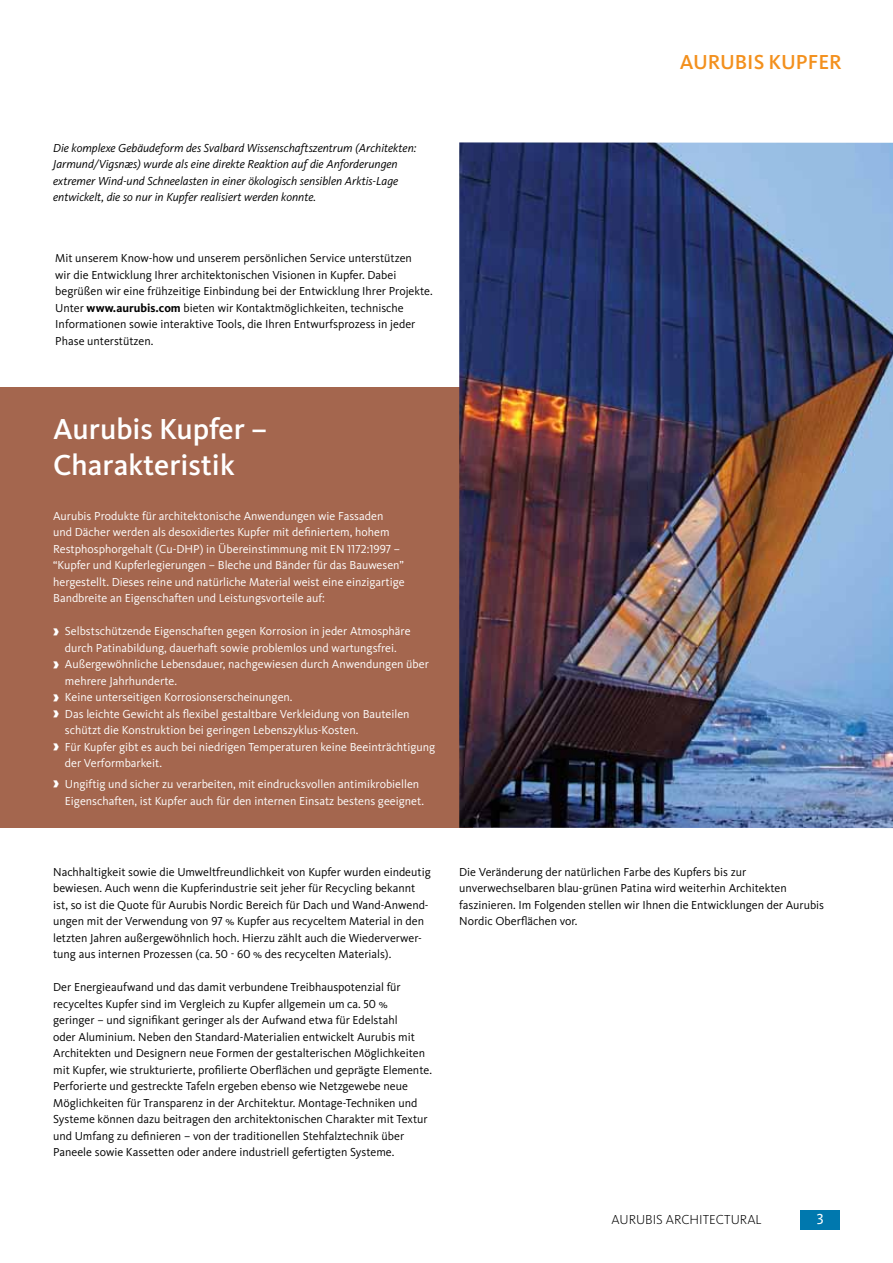
<style>
.page{position:relative;width:893px;height:1263px;background:#fff}
.page>*{position:absolute;margin:0;border:0;box-sizing:border-box;transform-origin:0 0}
.t1{font:500 30px/36px "Kievit Pro";color:#fff}
.t2{font:500 21px "Kievit Pro";color:#f3901d}
.t3{font:15px "Kievit Pro";color:#fff}
.t4{font:300 13.5px "Kievit Pro";color:#000}
.t5{font:12px/16.5px "Kievit Pro";color:#000}
.t6{font:12px/16.5px "Kievit Pro";color:#fff}
.t7{font:italic 12px/16.5px "Kievit Pro";color:#000}
.s1{font-weight:700}
.s2{font-weight:900;font-size:18px}
</style>
<div class="page">
<div style="left:0;top:387px;width:472px;height:441px;background:#a4664e"></div>
<img style="left:459px;top:142px;width:434px;height:686px">
<div style="left:801px;top:1210px;width:39px;height:19px;background:#0078ae"></div>
<h2 class="t2" style="left:680px;top:50px;width:164px">AURUBIS ku pfER</h2>
<p class="t7" style="left:53px;top:139px;width:365px">Die komplexe Gebäudeform des Svalbard Wissenschaftszentrum (Architekten:<br>Jarmund/Vigsnæs) wurde als eine direkte Reaktion auf die Anforderungen extremer Wind-und Schneelasten in einer ökologisch sensiblen Arktis-Lage entwickelt, die so nur in Kupfer realisiert werden konnte.</p>
<p class="t5" style="left:55px;top:250px;width:379px">Mit unserem Know-how und unserem persönlichen Service unterstützen<br>wir die Entwicklung Ihrer architektonischen Visionen in Kupfer. Dabei begrüßen wir eine frühzeitige Einbindung bei der Entwicklung Ihrer Projekte.<br>Unter <span class="s1">www.aurubis.com</span> bieten wir Kontaktmöglichkeiten, technische Informationen sowie interaktive Tools, die Ihren Entwurfsprozess in jeder Phase unterstützen.</p>
<h1 class="t1" style="left:53px;top:411px;width:216px">Aurubis Kupfer –<br>Charakteristik</h1>
<p class="t6" style="left:53px;top:507px;width:353px">Aurubis Produkte für architektonische Anwendungen wie Fassaden und Dächer werden als desoxidiertes Kupfer mit definiertem, hohem Restphosphorgehalt (Cu-DHP) in Übereinstimmung mit EN 1172:1997 – “Kupfer und Kupferlegierungen – Bleche und Bänder für das Bauwesen” hergestellt. Dieses reine und natürliche Material weist eine einzigartige Bandbreite an Eigenschaften und Leistungsvorteile auf:</p>
<p class="t6" style="left:53px;top:623px;width:359px"><span class="s2">›</span> Selbstschützende Eigenschaften gegen Korrosion in jeder Atmosphäre</p>
<p class="t6" style="left:65px;top:639px;width:333px">durch Patinabildung, dauerhaft sowie problemlos und wartungsfrei.</p>
<p class="t6" style="left:53px;top:656px;width:377px"><span class="s2">›</span> Außergewöhnliche Lebensdauer, nachgewiesen durch Anwendungen über</p>
<p class="t6" style="left:65px;top:672px;width:113px">mehrere Jahrhunderte.</p>
<p class="t6" style="left:53px;top:689px;width:241px"><span class="s2">›</span> Keine unterseitigen Korrosionserscheinungen.</p>
<p class="t6" style="left:53px;top:705px;width:358px"><span class="s2">›</span> Das leichte Gewicht als flexibel gestaltbare Verkleidung von Bauteilen</p>
<p class="t6" style="left:65px;top:722px;width:295px">schützt die Konstruktion bei geringen Lebenszyklus-Kosten.</p>
<p class="t6" style="left:53px;top:738px;width:384px"><span class="s2">›</span> Für Kupfer gibt es auch bei niedrigen Temperaturen keine Beeinträchtigung</p>
<p class="t6" style="left:65px;top:755px;width:99px">der Verformbarkeit.</p>
<p class="t6" style="left:65px;top:776px;width:361px;text-indent:-12px"><span class="s2">›</span> Ungiftig und sicher zu verarbeiten, mit eindrucksvollen antimikrobiellen<br>Eigenschaften, ist Kupfer auch für den internen Einsatz bestens geeignet.</p>
<p class="t5" style="left:53px;top:863px;width:379px">Nachhaltigkeit sowie die Umweltfreundlichkeit von Kupfer wurden eindeutig bewiesen. Auch wenn die Kupferindustrie seit jeher für Recycling bekannt ist, so ist die Quote für Aurubis Nordic Bereich für Dach und Wand-Anwend&shy;ungen mit der Verwendung von 97 % Kupfer aus recyceltem Material in den letzten Jahren außergewöhnlich hoch. Hierzu zählt auch die Wiederverwer&shy;tung aus internen Prozessen (ca. 50 - 60 % des recycelten Materials).</p>
<p class="t5" style="left:53px;top:979px;width:380px">Der Energieaufwand und das damit verbundene Treibhauspotenzial für recyceltes Kupfer sind im Vergleich zu Kupfer allgemein um ca. 50 % geringer – und signifikant geringer als der Aufwand etwa für Edelstahl<br>oder Aluminium. Neben den Standard-Materialien entwickelt Aurubis mit Architekten und Designern neue Formen der gestalterischen Möglichkeiten mit Kupfer, wie strukturierte, profilierte Oberflächen und geprägte Elemente.<br>Perforierte und gestreckte Tafeln ergeben ebenso wie Netzgewebe neue Möglichkeiten für Transparenz in der Architektur. Montage-Techniken und Systeme können dazu beitragen den architektonischen Charakter mit Textur und Umfang zu definieren – von der traditionellen Stehfalztechnik über Paneele sowie Kassetten oder andere industriell gefertigten Systeme.</p>
<p class="t5" style="left:459px;top:863px;width:366px">Die Veränderung der natürlichen Farbe des Kupfers bis zur unverwechselbaren blau-grünen Patina wird weiterhin Architekten faszinieren. Im Folgenden stellen wir Ihnen die Entwicklungen der Aurubis Nordic Oberflächen vor.</p>
<p class="t4" style="left:612px;top:1212px;width:152px">AURUBIS ARCHITECTURAL</p>
<p class="t3" style="left:817px;top:1210px;width:9px">3</p>
</div>
